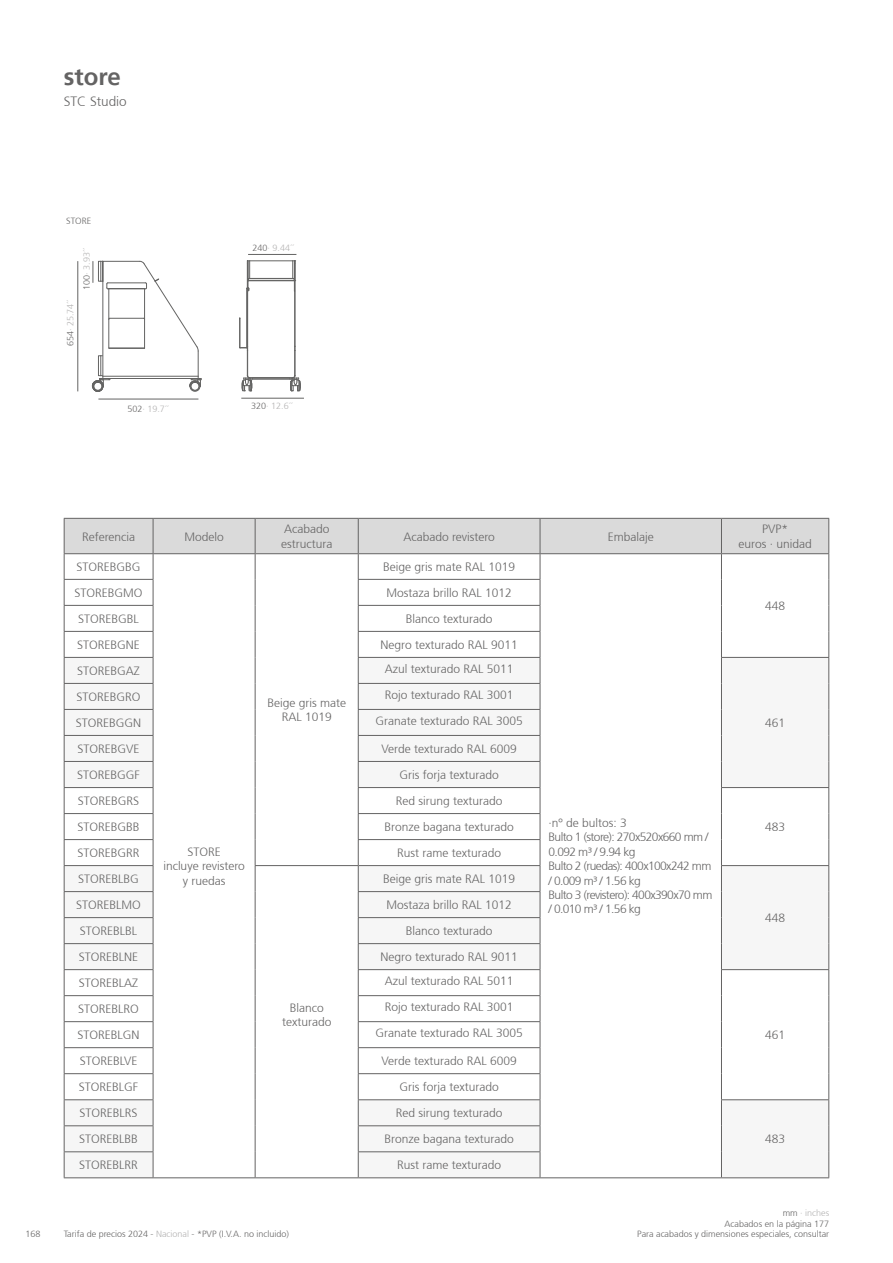
<style>
.page{position:relative;width:893px;height:1263px;background:#fff}
.page>*{position:absolute;margin:0;border:0;box-sizing:border-box;transform-origin:0 0}
.t1{font:700 24px "Frutiger 65";color:#646363}
.t2{font:300 13.5px "Frutiger 45";color:#646363}
.t3{font:300 12.15px "Frutiger 45";color:#646363}
.t4{font:300 12px/14.4px "Frutiger 45";color:#646363;text-align:center}
.t5{font:300 12px/14.4px "Frutiger 45";letter-spacing:-.05em;color:#646363}
.t6{font:300 9px/10.8px "Frutiger 45";color:#646363;text-align:right}
.t7{font:300 9px "Frutiger 45";color:#b3b2b2}
.s1{color:#646363}
.s2{color:#b3b2b2}
</style>
<div class="page">
<hr style="left:64px;top:1177px;width:89px;height:1px;background:#646363">
<hr style="left:153px;top:1177px;width:102px;height:1px;background:#646363">
<hr style="left:255px;top:1177px;width:103px;height:1px;background:#646363">
<hr style="left:358px;top:1177px;width:182px;height:1px;background:#646363">
<hr style="left:540px;top:1177px;width:181px;height:1px;background:#646363">
<hr style="left:721px;top:1177px;width:108px;height:1px;background:#646363">
<hr style="left:295px;top:261px;width:1px;height:85px;background:#646463">
<hr style="left:294px;top:263px;width:1px;height:83px;background:#646463">
<hr style="left:250px;top:377px;width:43px;height:1px;background:#646463">
<hr style="left:250px;top:260px;width:43px;height:1px;background:#646463">
<hr style="left:248px;top:280px;width:46px;height:1px;background:#646463">
<hr style="left:249px;top:278px;width:44px;height:1px;background:#646463">
<svg style="left:292px;top:260px;width:4px;height:32px"></svg>
<svg style="left:246px;top:260px;width:4px;height:32px"></svg>
<hr style="left:246px;top:288px;width:1px;height:59px;background:#646463">
<hr style="left:247px;top:288px;width:1px;height:59px;background:#646463">
<hr style="left:244px;top:378px;width:55px;height:1px;background:#646463">
<hr style="left:246px;top:379px;width:53px;height:1px;background:#646463">
<svg style="left:290px;top:346px;width:11px;height:46px"></svg>
<svg style="left:239px;top:317px;width:14px;height:75px"></svg>
<hr style="left:241px;top:398px;width:63px;height:1px;background:#646463">
<hr style="left:248px;top:254px;width:48px;height:1px;background:#646463">
<hr style="left:77px;top:261px;width:1px;height:130px;background:#646463">
<hr style="left:98px;top:399px;width:100px;height:1px;background:#646463">
<svg style="left:92px;top:261px;width:110px;height:131px"></svg>
<svg style="left:64px;top:518px;width:765px;height:659px"></svg>
<h1 class="t1" style="left:64px;top:63px;width:58px">store</h1>
<p class="t2" style="left:64px;top:94px;width:65px">STC Studio</p>
<p class="t6" style="left:66px;top:215px;width:27px">STORE</p>
<p class="t7" style="left:65px;top:346px;width:48px;rotate:-90deg"><span class="s1">654</span>· 25.74´´</p>
<p class="t7" style="left:82px;top:290px;width:43px;rotate:-90deg"><span class="s1">100</span>· 3.93´´</p>
<p class="t7" style="left:127px;top:404px;width:43px"><span class="s1">502</span>· 19.7´´</p>
<p class="t7" style="left:253px;top:243px;width:43px"><span class="s1">240</span>· 9.44´´</p>
<p class="t7" style="left:251px;top:401px;width:43px"><span class="s1">320</span>· 12.6´´</p>
<p class="t6" style="left:26px;top:1229px;width:17px">168</p>
<p class="t4" style="left:82px;top:529px;width:55px">Referencia</p>
<p class="t4" style="left:184px;top:529px;width:41px">Modelo</p>
<p class="t4" style="left:281px;top:522px;width:53px;text-align:left">Acabado estructura</p>
<p class="t4" style="left:403px;top:529px;width:93px">Acabado revistero</p>
<p class="t4" style="left:608px;top:529px;width:47px">Embalaje</p>
<p class="t4" style="left:739px;top:522px;width:75px">PVP*<br>euros · unidad</p>
<p class="t4" style="left:77px;top:560px;width:66px">STOREBGBG</p>
<p class="t3" style="left:383px;top:560px;width:134px">Beige gris mate RAL 1019</p>
<p class="t4" style="left:75px;top:586px;width:70px">STOREBGMO</p>
<p class="t3" style="left:386px;top:586px;width:127px">Mostaza brillo RAL 1012</p>
<p class="t4" style="left:78px;top:612px;width:62px">STOREBGBL</p>
<p class="t3" style="left:406px;top:612px;width:88px">Blanco texturado</p>
<p class="t4" style="left:77px;top:638px;width:64px">STOREBGNE</p>
<p class="t3" style="left:381px;top:638px;width:139px">Negro texturado RAL 9011</p>
<p class="t4" style="left:77px;top:664px;width:64px">STOREBGAZ</p>
<p class="t4" style="left:385px;top:662px;width:130px">Azul texturado RAL 5011</p>
<p class="t4" style="left:765px;top:599px;width:22px">448</p>
<p class="t4" style="left:77px;top:690px;width:66px">STOREBGRO</p>
<p class="t4" style="left:385px;top:688px;width:130px">Rojo texturado RAL 3001</p>
<p class="t4" style="left:76px;top:716px;width:67px">STOREBGGN</p>
<p class="t4" style="left:375px;top:714px;width:149px">Granate texturado RAL 3005</p>
<p class="t4" style="left:78px;top:742px;width:64px">STOREBGVE</p>
<p class="t4" style="left:382px;top:742px;width:137px">Verde texturado RAL 6009</p>
<p class="t4" style="left:77px;top:768px;width:64px">STOREBGGF</p>
<p class="t3" style="left:399px;top:768px;width:101px">Gris forja texturado</p>
<p class="t4" style="left:78px;top:794px;width:63px">STOREBGRS</p>
<p class="t4" style="left:396px;top:794px;width:108px">Red sirung texturado</p>
<p class="t4" style="left:78px;top:820px;width:64px">STOREBGBB</p>
<p class="t4" style="left:385px;top:820px;width:131px">Bronze bagana texturado</p>
<p class="t4" style="left:765px;top:820px;width:22px">483</p>
<p class="t4" style="left:78px;top:846px;width:64px">STOREBGRR</p>
<p class="t4" style="left:397px;top:846px;width:106px">Rust rame texturado</p>
<p class="t4" style="left:78px;top:872px;width:62px">STOREBLBG</p>
<p class="t4" style="left:267px;top:696px;width:80px">Beige gris mate<br>RAL 1019</p>
<p class="t4" style="left:765px;top:716px;width:22px">461</p>
<p class="t5" style="left:549px;top:816px;width:165px">·nº de bultos: 3<br>Bulto 1 (store): 270x520x660 mm /<br>0.092 m³ / 9.94 kg<br>Bulto 2 (ruedas): 400x100x242 mm / 0.009 m³ / 1.56 kg<br>Bulto 3 (revistero): 400x390x70 mm / 0.010 m³ / 1.56 kg</p>
<p class="t4" style="left:163px;top:844px;width:83px">STORE<br>incluye revistero y ruedas</p>
<p class="t3" style="left:383px;top:872px;width:134px">Beige gris mate RAL 1019</p>
<p class="t4" style="left:76px;top:898px;width:66px">STOREBLMO</p>
<p class="t3" style="left:386px;top:898px;width:127px">Mostaza brillo RAL 1012</p>
<p class="t4" style="left:80px;top:924px;width:59px">STOREBLBL</p>
<p class="t3" style="left:406px;top:924px;width:88px">Blanco texturado</p>
<p class="t4" style="left:79px;top:950px;width:61px">STOREBLNE</p>
<p class="t3" style="left:381px;top:950px;width:139px">Negro texturado RAL 9011</p>
<p class="t4" style="left:79px;top:976px;width:61px">STOREBLAZ</p>
<p class="t4" style="left:385px;top:974px;width:130px">Azul texturado RAL 5011</p>
<p class="t4" style="left:765px;top:911px;width:22px">448</p>
<p class="t4" style="left:78px;top:1002px;width:62px">STOREBLRO</p>
<p class="t4" style="left:385px;top:1000px;width:130px">Rojo texturado RAL 3001</p>
<p class="t4" style="left:78px;top:1028px;width:64px">STOREBLGN</p>
<p class="t4" style="left:375px;top:1026px;width:149px">Granate texturado RAL 3005</p>
<p class="t4" style="left:80px;top:1054px;width:59px">STOREBLVE</p>
<p class="t4" style="left:382px;top:1054px;width:137px">Verde texturado RAL 6009</p>
<p class="t4" style="left:79px;top:1080px;width:61px">STOREBLGF</p>
<p class="t3" style="left:399px;top:1080px;width:101px">Gris forja texturado</p>
<p class="t4" style="left:80px;top:1106px;width:60px">STOREBLRS</p>
<p class="t4" style="left:396px;top:1106px;width:108px">Red sirung texturado</p>
<p class="t4" style="left:79px;top:1132px;width:60px">STOREBLBB</p>
<p class="t4" style="left:385px;top:1132px;width:131px">Bronze bagana texturado</p>
<p class="t4" style="left:765px;top:1132px;width:22px">483</p>
<p class="t4" style="left:79px;top:1158px;width:60px">STOREBLRR</p>
<p class="t4" style="left:397px;top:1158px;width:106px">Rust rame texturado</p>
<p class="t4" style="left:282px;top:1001px;width:51px">Blanco texturado</p>
<p class="t4" style="left:765px;top:1028px;width:22px">461</p>
<p class="t6" style="left:64px;top:1229px;width:227px">Tarifa de precios 2024 - <span class="s2">Nacional</span> - *PVP (I.V.A. no incluido)</p>
<p class="t6" style="left:637px;top:1207px;width:194px">mm <span class="s2">· inches<br></span>Acabados en la página 177<br>Para acabados y dimensiones especiales, consultar</p>
</div>
